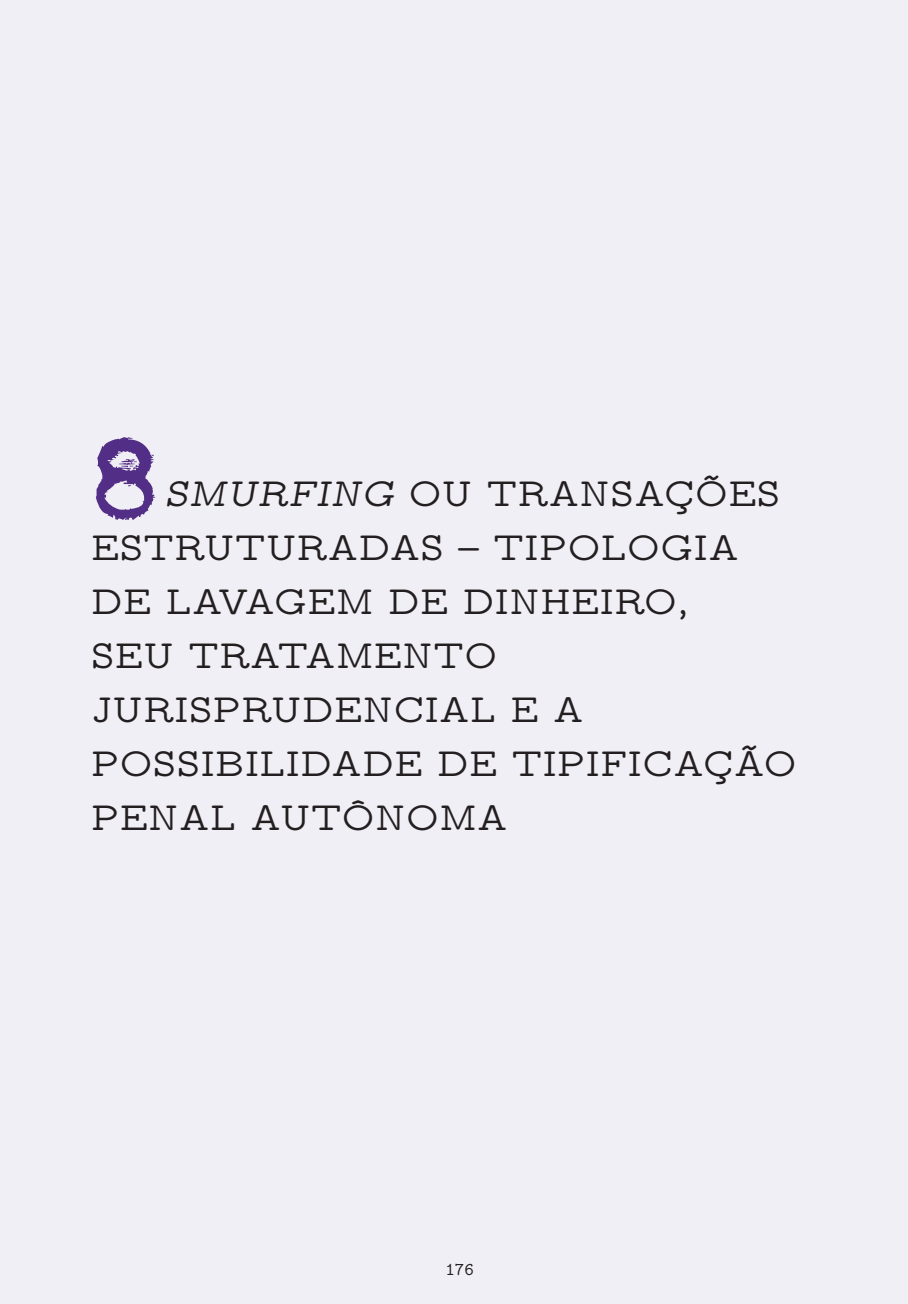
<style>
.page{position:relative;width:908px;height:1304px;background:#fff}
.page>*{position:absolute;margin:0;border:0;box-sizing:border-box;transform-origin:0 0}
.t1{font:100px "Throughthenight";color:#522e86}
.t2{font:40px/54px "LM Mono Prop 10";letter-spacing:.015em;color:#231f20}
.t3{font:18px "LM Mono 10";color:#231f20}
.s1{font-style:italic}
</style>
<div class="page">
<div style="left:0;top:0;width:907px;height:1304px;background:#f1eff6"></div>
<p class="t1" style="left:91px;top:404px;width:65px">8</p>
<p class="t2" style="left:91px;top:465px;width:706px;text-indent:74px"><span class="s1">SMURFING</span> OU TRANSAÇÕES<br>ESTRUTURADAS – TIPOLOGIA<br>DE LAVAGEM DE DINHEIRO,<br>SEU TRATAMENTO<br>JURISPRUDENCIAL E A<br>POSSIBILIDADE DE TIPIFICAÇÃO<br>PENAL AUTÔNOMA</p>
<p class="t3" style="left:445px;top:1257px;width:30px">176</p>
</div>
